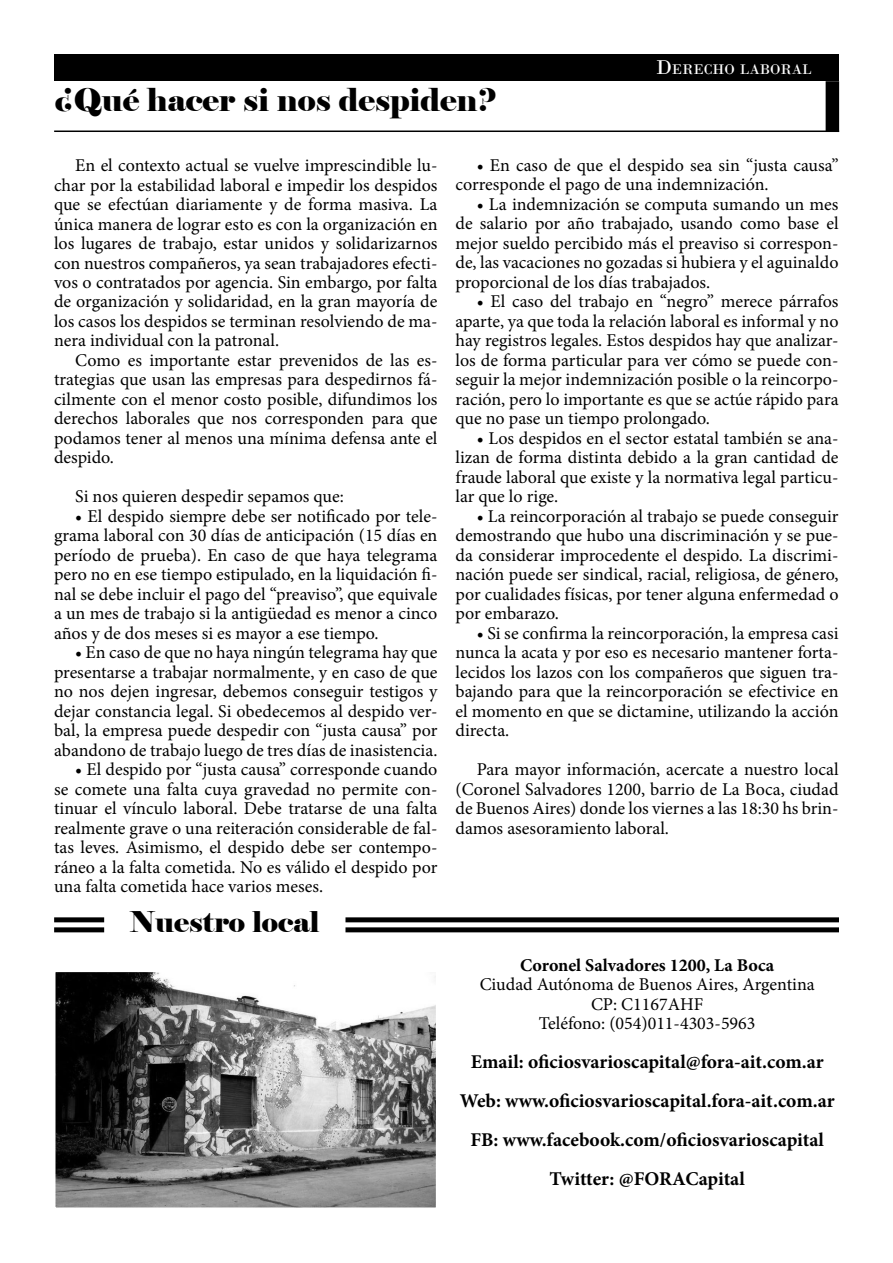
<style>
.page{position:relative;width:893px;height:1263px;background:#fff}
.page>*{position:absolute;margin:0;border:0;box-sizing:border-box;transform-origin:0 0}
.t1{font:31.5px "Elephant";color:#000}
.t2{font:28.5px "Elephant";color:#000}
.t3{font:700 19.5px/39px "Minion Pro";color:#000;text-align:center}
.t4{font:18px/19.5px "Minion Pro";color:#000;text-align:justify}
.t5{font:700 18px "Minion Pro";color:#000}
.t6{font:14.7px "Bodoni";color:#fff}
.s1{font-size:21px}
</style>
<div class="page">
<div style="left:54px;top:54px;width:785px;height:27px;background:#000"></div>
<hr style="left:54px;top:131px;width:785px;height:1px;background:#000">
<div style="left:54px;top:917px;width:50px;height:5px;background:#000"></div>
<div style="left:54px;top:927px;width:50px;height:5px;background:#000"></div>
<div style="left:826px;top:81px;width:13px;height:51px;background:#000"></div>
<div style="left:345px;top:917px;width:494px;height:5px;background:#000"></div>
<div style="left:345px;top:927px;width:494px;height:5px;background:#000"></div>
<img style="left:57px;top:974px;width:377px;height:232px">
<div style="left:54px;top:971px;width:383px;height:238px;border:2px solid #fff"></div>
<h1 class="t1" style="left:54px;top:80px;width:444px">¿Qué hacer si nos despiden?</h1>
<p class="t6" style="left:656px;top:60px;width:157px"><span class="s1">D</span>ERECHO LABORAL</p>
<p class="t4" style="left:54px;top:156px;width:385px;text-indent:21px">En el contexto actual se vuelve imprescindible lu&shy;char por la estabilidad laboral e impedir los despidos que se efectúan diariamente y de forma masiva. La única manera de lograr esto es con la organización en los lugares de trabajo, estar unidos y solidarizarnos con nuestros compañeros, ya sean trabajadores efecti&shy;vos o contratados por agencia. Sin embargo, por falta de organización y solidaridad, en la gran mayoría de los casos los despidos se terminan resolviendo de ma&shy;nera individual con la patronal.</p>
<p class="t4" style="left:54px;top:351px;width:385px;text-indent:21px">Como es importante estar prevenidos de las es&shy;trategias que usan las empresas para despedirnos fá&shy;cilmente con el menor costo posible, difundimos los derechos laborales que nos corresponden para que podamos tener al menos una mínima defensa ante el despido.</p>
<p class="t4" style="left:75px;top:487px;width:270px">Si nos quieren despedir sepamos que:</p>
<p class="t4" style="left:54px;top:506px;width:385px;text-indent:21px">• El despido siempre debe ser notificado por tele&shy;grama laboral con 30 días de anticipación (15 días en período de prueba). En caso de que haya telegrama pero no en ese tiempo estipulado, en la liquidación fi&shy;nal se debe incluir el pago del “preaviso”, que equivale a un mes de trabajo si la antigüedad es menor a cinco años y de dos meses si es mayor a ese tiempo.</p>
<p class="t4" style="left:54px;top:643px;width:385px;text-indent:21px">• En caso de que no haya ningún telegrama hay que presentarse a trabajar normalmente, y en caso de que no nos dejen ingresar, debemos conseguir testigos y dejar constancia legal. Si obedecemos al despido ver&shy;bal, la empresa puede despedir con “justa causa” por abandono de trabajo luego de tres días de inasistencia.</p>
<p class="t4" style="left:54px;top:760px;width:385px;text-indent:21px">• El despido por “justa causa” corresponde cuando se comete una falta cuya gravedad no permite con&shy;tinuar el vínculo laboral. Debe tratarse de una falta realmente grave o una reiteración considerable de fal&shy;tas leves. Asimismo, el despido debe ser contempo&shy;ráneo a la falta cometida. No es válido el despido por una falta cometida hace varios meses.</p>
<h2 class="t2" style="left:130px;top:904px;width:191px">Nuestro local</h2>
<p class="t4" style="left:455px;top:155px;width:385px;text-indent:21px">• En caso de que el despido sea sin “justa causa” corresponde el pago de una indemnización.</p>
<p class="t4" style="left:455px;top:194px;width:385px;text-indent:21px">• La indemnización se computa sumando un mes de salario por año trabajado, usando como base el mejor sueldo percibido más el preaviso si correspon&shy;de, las vacaciones no gozadas si hubiera y el aguinaldo proporcional de los días trabajados.</p>
<p class="t4" style="left:455px;top:292px;width:385px;text-indent:21px">• El caso del trabajo en “negro” merece párrafos aparte, ya que toda la relación laboral es informal y no hay registros legales. Estos despidos hay que analizar&shy;los de forma particular para ver cómo se puede con&shy;seguir la mejor indemnización posible o la reincorpo&shy;ración, pero lo importante es que se actúe rápido para que no pase un tiempo prolongado.</p>
<p class="t4" style="left:455px;top:428px;width:385px;text-indent:21px">• Los despidos en el sector estatal también se ana&shy;lizan de forma distinta debido a la gran cantidad de fraude laboral que existe y la normativa legal particu&shy;lar que lo rige.</p>
<p class="t4" style="left:455px;top:506px;width:385px;text-indent:21px">• La reincorporación al trabajo se puede conseguir demostrando que hubo una discriminación y se pue&shy;da considerar improcedente el despido. La discrimi&shy;nación puede ser sindical, racial, religiosa, de género, por cualidades físicas, por tener alguna enfermedad o por embarazo.</p>
<p class="t4" style="left:455px;top:623px;width:385px;text-indent:21px">• Si se confirma la reincorporación, la empresa casi nunca la acata y por eso es necesario mantener forta&shy;lecidos los lazos con los compañeros que siguen tra&shy;bajando para que la reincorporación se efectivice en el momento en que se dictamine, utilizando la acción directa.</p>
<p class="t4" style="left:455px;top:760px;width:385px;text-indent:21px">Para mayor información, acercate a nuestro local (Coronel Salvadores 1200, barrio de La Boca, ciudad de Buenos Aires) donde los viernes a las 18:30 hs brin&shy;damos asesoramiento laboral.</p>
<p class="t5" style="left:520px;top:952px;width:256px">Coronel Salvadores 1200, La Boca</p>
<p class="t4" style="left:480px;top:975px;width:337px;text-align:center">Ciudad Autónoma de Buenos Aires, Argentina<br>CP: C1167AHF<br>Teléfono: (054)011-4303-5963</p>
<p class="t3" style="left:460px;top:1042px;width:376px">Email: oficiosvarioscapital@fora-ait.com.ar Web: www.oficiosvarioscapital.fora-ait.com.ar FB: www.facebook.com/oficiosvarioscapital Twitter: @FORACapital</p>
</div>
